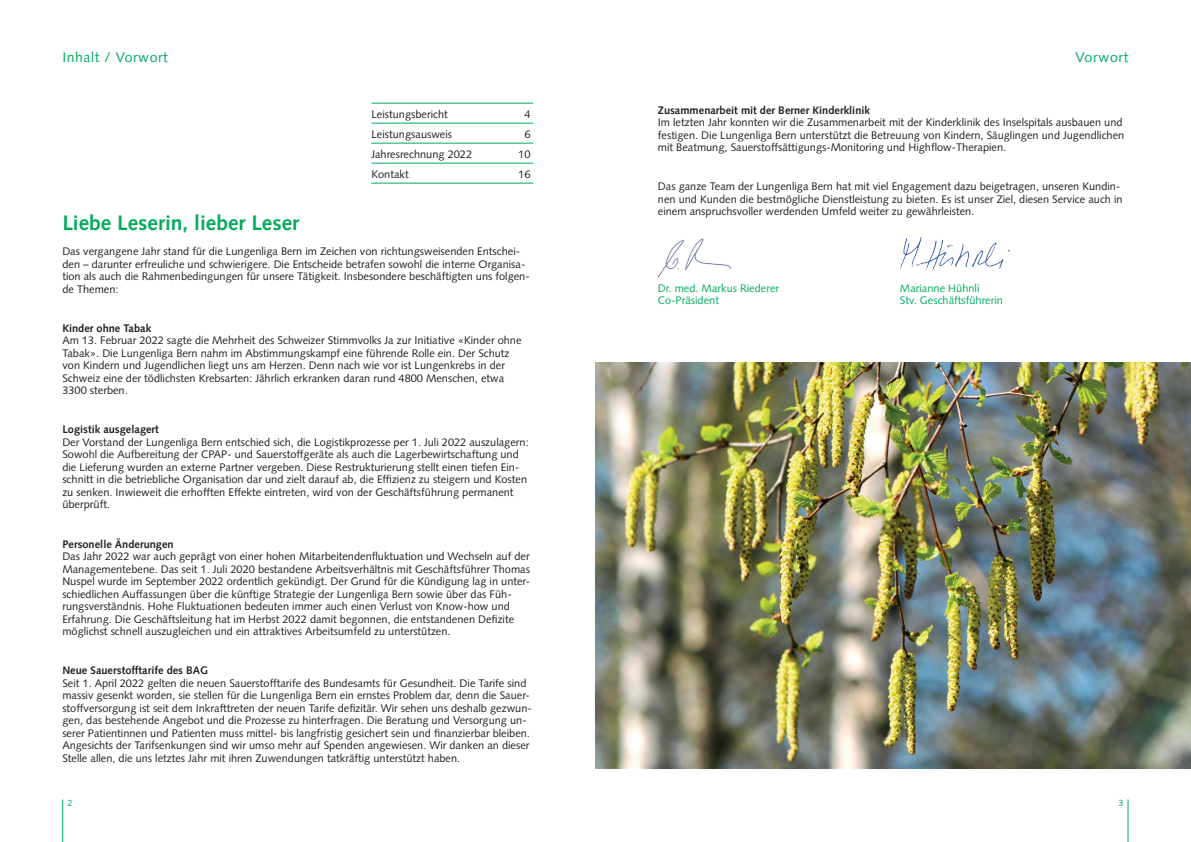
<style>
.page{position:relative;width:1191px;height:842px;background:#fff}
.page>*{position:absolute;margin:0;border:0;box-sizing:border-box;transform-origin:0 0}
._2_head_21_bold{font:700 21px "Syntax LT Std";color:#00ab5b}
._1_kopfzeile_innen_1{font:14px "Syntax LT Std";letter-spacing:.04em;color:#00ab5b}
._4_copy_ohne_einzug{font:11px/12.5px "Syntax LT Std";color:#231f20}
._4_copy_ohne_einzug-2{font:11px "Syntax LT Std";color:#00ab5b}
.Inhalt{font:11px "Syntax LT Std";color:#231f20}
._1_kopfzeile_innen_1-2{font:9px "Syntax LT Std";color:#00ab5b}
.s1{font-weight:700}
</style>
<div class="page">
<img style="left:595px;top:363px;width:596px;height:405px">
<hr style="left:1127px;top:799px;width:1px;height:43px;background:#00ab5b">
<hr style="left:62px;top:799px;width:1px;height:43px;background:#00ab5b">
<hr style="left:371px;top:103px;width:162px;height:1px;background:#00ab5b">
<hr style="left:371px;top:123px;width:162px;height:1px;background:#00ab5b">
<hr style="left:371px;top:143px;width:162px;height:1px;background:#00ab5b">
<hr style="left:371px;top:163px;width:162px;height:1px;background:#00ab5b">
<hr style="left:371px;top:183px;width:162px;height:1px;background:#00ab5b">
<img style="left:900px;top:237px;width:110px;height:34px">
<img style="left:658px;top:239px;width:73px;height:38px">
<p class="_1_kopfzeile_innen_1" style="left:62px;top:48px;width:107px">Inhalt / Vorwort</p>
<p class="_1_kopfzeile_innen_1" style="left:1075px;top:48px;width:55px">Vorwort</p>
<p class="Inhalt" style="left:371px;top:107px;width:78px">Leistungsbericht</p>
<p class="Inhalt" style="left:524px;top:107px;width:8px">4</p>
<p class="Inhalt" style="left:371px;top:127px;width:82px">Leistungsausweis</p>
<p class="Inhalt" style="left:524px;top:127px;width:8px">6</p>
<p class="Inhalt" style="left:371px;top:147px;width:102px">Jahresrechnung 2022</p>
<p class="Inhalt" style="left:518px;top:147px;width:14px">10</p>
<p class="Inhalt" style="left:371px;top:167px;width:39px">Kontakt</p>
<p class="Inhalt" style="left:518px;top:167px;width:14px">16</p>
<p class="_2_head_21_bold" style="left:62px;top:211px;width:238px">Liebe Leserin, lieber Leser</p>
<p class="_4_copy_ohne_einzug" style="left:62px;top:245px;width:469px">Das vergangene Jahr stand für die Lungenliga Bern im Zeichen von richtungsweisenden Entschei&shy;den – darunter erfreuliche und schwierigere. Die Entscheide betrafen sowohl die interne Organisa&shy;tion als auch die Rahmenbedingungen für unsere Tätigkeit. Insbesondere beschäftigten uns folgen&shy;de Themen:</p>
<p class="_4_copy_ohne_einzug" style="left:62px;top:322px;width:461px"><span class="s1">Kinder ohne Tabak<br></span>Am 13. Februar 2022 sagte die Mehrheit des Schweizer Stimmvolks Ja zur Initiative «Kinder ohne Tabak». Die Lungenliga Bern nahm im Abstimmungskampf eine führende Rolle ein. Der Schutz von Kindern und Jugendlichen liegt uns am Herzen. Denn nach wie vor ist Lungenkrebs in der Schweiz eine der tödlichsten Krebsarten: Jährlich erkranken daran rund 4800 Menschen, etwa 3300 sterben.</p>
<p class="_4_copy_ohne_einzug" style="left:62px;top:423px;width:468px"><span class="s1">Logistik ausgelagert<br></span>Der Vorstand der Lungenliga Bern entschied sich, die Logistikprozesse per 1. Juli 2022 auszulagern:<br>Sowohl die Aufbereitung der CPAP- und Sauerstoffgeräte als auch die Lagerbewirtschaftung und die Lieferung wurden an externe Partner vergeben. Diese Restrukturierung stellt einen tiefen Ein&shy;schnitt in die betriebliche Organisation dar und zielt darauf ab, die Effizienz zu steigern und Kosten zu senken. Inwieweit die erhofften Effekte eintreten, wird von der Geschäftsführung permanent überprüft.</p>
<p class="_4_copy_ohne_einzug" style="left:62px;top:538px;width:469px"><span class="s1">Personelle Änderungen<br></span>Das Jahr 2022 war auch geprägt von einer hohen Mitarbeitendenfluktuation und Wechseln auf der Managementebene. Das seit 1. Juli 2020 bestandene Arbeitsverhältnis mit Geschäftsführer Thomas Nuspel wurde im September 2022 ordentlich gekündigt. Der Grund für die Kündigung lag in unter&shy;schiedlichen Auffassungen über die künftige Strategie der Lungenliga Bern sowie über das Füh&shy;rungsverständnis. Hohe Fluktuationen bedeuten immer auch einen Verlust von Know-how und Erfahrung. Die Geschäftsleitung hat im Herbst 2022 damit begonnen, die entstandenen Defizite möglichst schnell auszugleichen und ein attraktives Arbeitsumfeld zu unterstützen.</p>
<p class="_4_copy_ohne_einzug" style="left:62px;top:664px;width:471px"><span class="s1">Neue Sauerstofftarife des BAG<br></span>Seit 1. April 2022 gelten die neuen Sauerstofftarife des Bundesamts für Gesundheit. Die Tarife sind massiv gesenkt worden, sie stellen für die Lungenliga Bern ein ernstes Problem dar, denn die Sauer&shy;stoffversorgung ist seit dem Inkrafttreten der neuen Tarife defizitär. Wir sehen uns deshalb gezwun&shy;gen, das bestehende Angebot und die Prozesse zu hinterfragen. Die Beratung und Versorgung un&shy;serer Patientinnen und Patienten muss mittel- bis langfristig gesichert sein und finanzierbar bleiben.<br>Angesichts der Tarifsenkungen sind wir umso mehr auf Spenden angewiesen. Wir danken an dieser Stelle allen, die uns letztes Jahr mit ihren Zuwendungen tatkräftig unterstützt haben.</p>
<p class="_4_copy_ohne_einzug" style="left:658px;top:103px;width:468px"><span class="s1">Zusammenarbeit mit der Berner Kinderklinik<br></span>Im letzten Jahr konnten wir die Zusammenarbeit mit der Kinderklinik des Inselspitals ausbauen und festigen. Die Lungenliga Bern unterstützt die Betreuung von Kindern, Säuglingen und Jugendlichen mit Beatmung, Sauerstoffsättigungs-Monitoring und Highflow-Therapien.</p>
<p class="_4_copy_ohne_einzug" style="left:658px;top:180px;width:466px">Das ganze Team der Lungenliga Bern hat mit viel Engagement dazu beigetragen, unseren Kundin&shy;nen und Kunden die bestmögliche Dienstleistung zu bieten. Es ist unser Ziel, diesen Service auch in einem anspruchsvoller werdenden Umfeld weiter zu gewährleisten.</p>
<p class="_4_copy_ohne_einzug-2" style="left:658px;top:282px;width:123px">Dr. med. Markus Riederer</p>
<p class="_4_copy_ohne_einzug-2" style="left:900px;top:282px;width:81px">Marianne Hühnli</p>
<p class="_4_copy_ohne_einzug-2" style="left:658px;top:294px;width:63px">Co-Präsident</p>
<p class="_4_copy_ohne_einzug-2" style="left:900px;top:294px;width:104px">Stv. Geschäftsführerin</p>
<p class="_1_kopfzeile_innen_1-2" style="left:67px;top:797px;width:7px">2</p>
<p class="_1_kopfzeile_innen_1-2" style="left:1118px;top:797px;width:7px">3</p>
</div>
